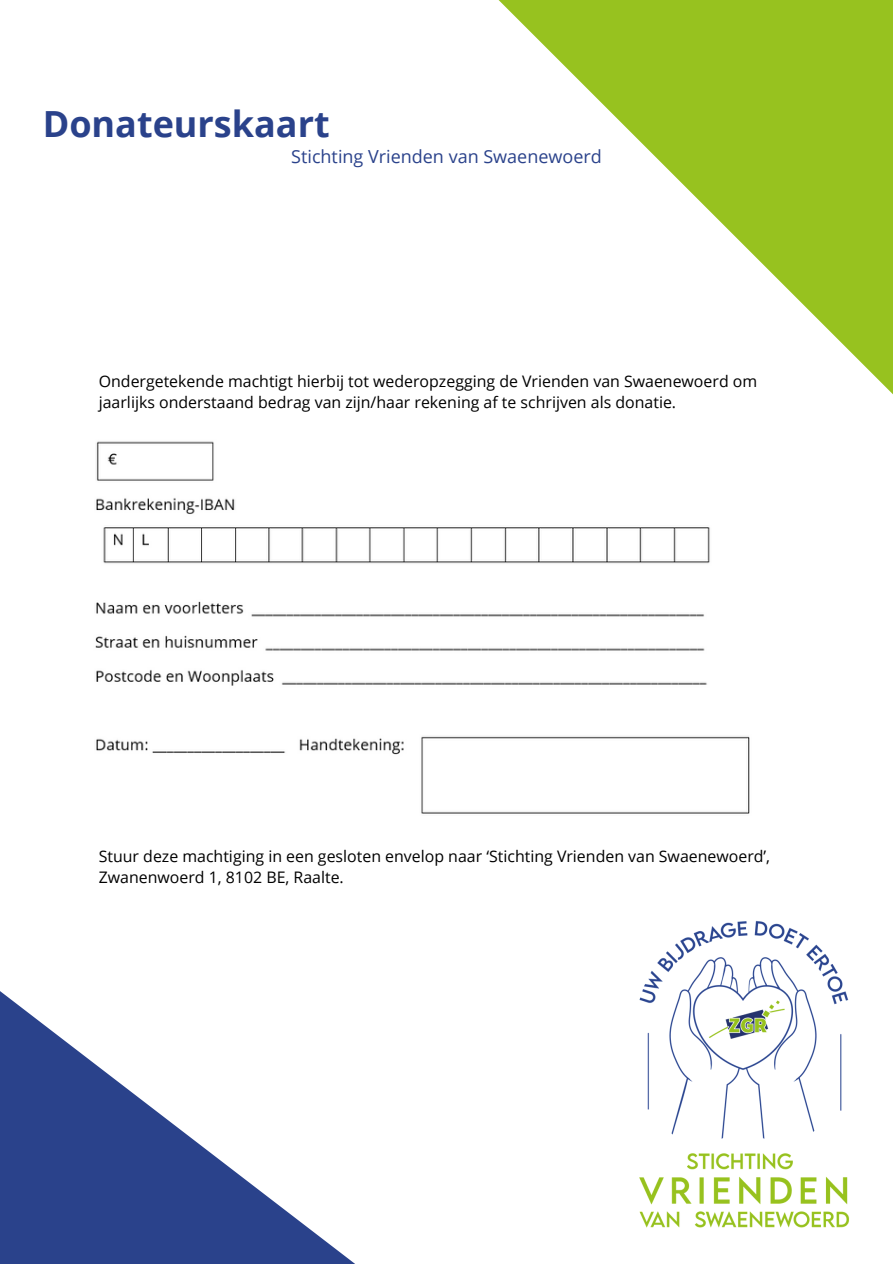
<style>
.page{position:relative;width:893px;height:1264px;background:#fff}
.page>*{position:absolute;margin:0;border:0;box-sizing:border-box;transform-origin:0 0}
.t1{font:700 36px "Open Sans";color:#2a428b}
.t2{font:18px "Open Sans";color:#2a428b}
.t3{font:15.9px/21.3px "Open Sans";color:#000}
</style>
<div class="page">
<svg style="left:0;top:991px;width:354px;height:272px;fill:#2a428b"></svg>
<svg style="left:498px;top:0;width:394px;height:394px"></svg>
<img style="left:639px;top:920px;width:211px;height:308px">
<img style="left:95px;top:441px;width:655px;height:373px">
<h2 class="t1" style="left:43px;top:98px;width:288px">Donateurskaart</h2>
<p class="t2" style="left:291px;top:144px;width:312px">Stichting Vrienden van Swaenewoerd</p>
<p class="t3" style="left:99px;top:370px;width:660px">Ondergetekende machtigt hierbij tot wederopzegging de Vrienden van Swaenewoerd om jaarlijks onderstaand bedrag van zijn/haar rekening af te schrijven als donatie.</p>
<p class="t3" style="left:99px;top:844px;width:672px">Stuur deze machtiging in een gesloten envelop naar ‘Stichting Vrienden van Swaenewoerd’,<br>Zwanenwoerd 1, 8102 BE, Raalte.</p>
</div>
